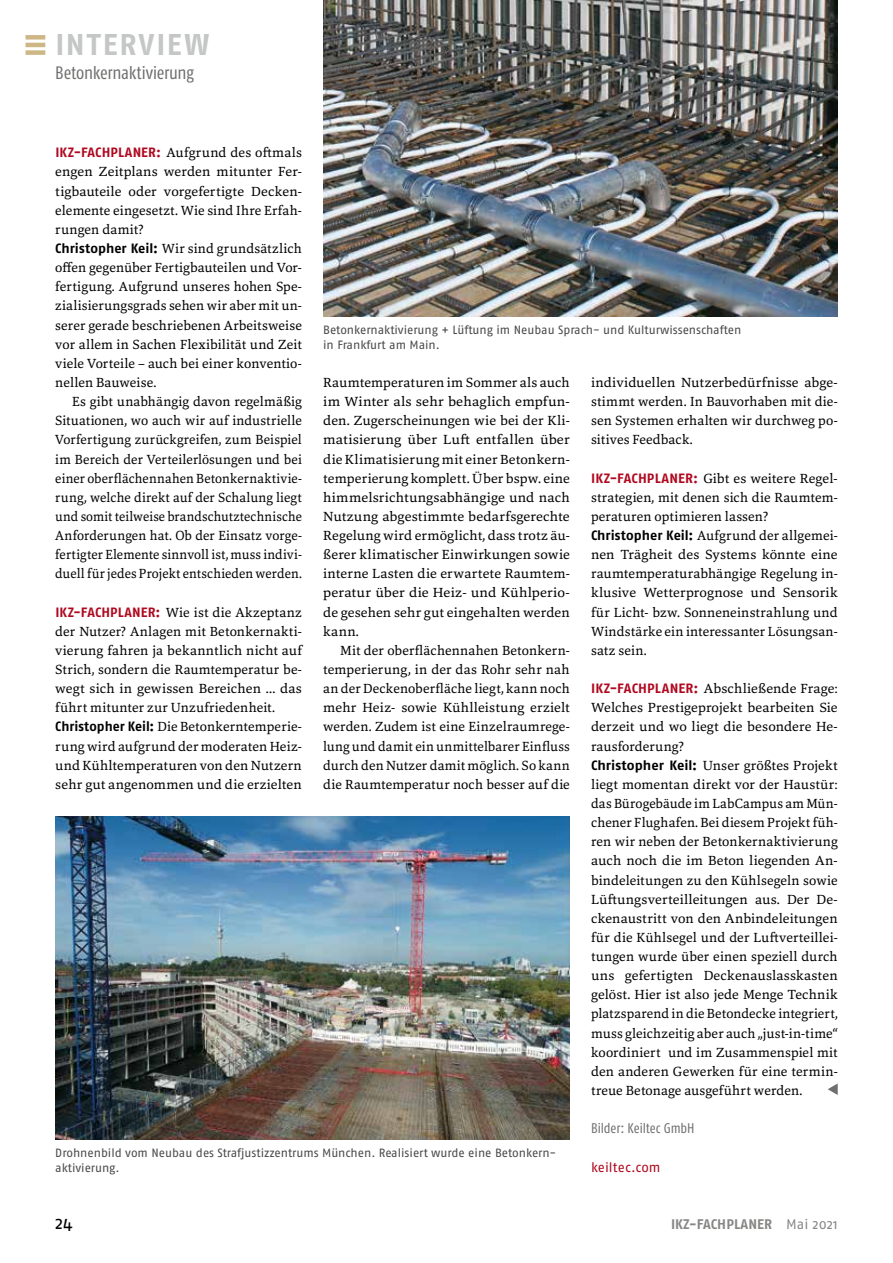
<style>
.page{position:relative;width:893px;height:1263px;background:#fff}
.page>*{position:absolute;margin:0;border:0;box-sizing:border-box;transform-origin:0 0}
.t1{font:700 30px "Fago OT";letter-spacing:.07em;color:#c5c6c6}
.t2{font:condensed 18px "Fago OT";letter-spacing:-.015em;color:#6f6f6e}
.t3{font:18px "Fago OT";color:#000}
.t4{font:700 13.95px "Fago OT";letter-spacing:.005em;color:#878786}
.t5{font:condensed 13.95px "Fago OT";letter-spacing:-.005em;color:#6f6f6e}
.t6{font:13.8px/19.2px "Marbach";letter-spacing:.01em;color:#000}
.t7{font:13.5px "Fago OT";letter-spacing:.005em;color:#af081f}
.t8{font:12px/14.9px "Fago OT";letter-spacing:-.005em;color:#494948}
.s1{font-family:"Fago OT";font-weight:700;font-size:13.5px;color:#af081f}
.s2{font-family:"Fago OT";font-weight:700;font-size:13.5px}
.s3{font-weight:400}
</style>
<div class="page">
<svg style="left:828px;top:1083px;width:10px;height:12px"></svg>
<div style="left:26px;top:35px;width:19px;height:5px;background:#ceb787"></div>
<div style="left:26px;top:50px;width:19px;height:5px;background:#ceb787"></div>
<hr style="left:26px;top:43px;width:19px;height:4px;background:#ceb787">
<img style="left:323px;top:0;width:515px;height:317px">
<img style="left:55px;top:816px;width:515px;height:324px">
<h1 class="t1" style="left:55px;top:26px;width:155px">INTERVIEW</h1>
<h2 class="t2" style="left:55px;top:62px;width:140px">Betonkernaktivierung</h2>
<p class="t6" style="left:55px;top:143px;width:248px"><span class="s1">IKZ-FACHPLANER:</span> Aufgrund des oftmals engen Zeitplans werden mitunter Fer&shy;tigbauteile oder vorgefertigte Decken&shy;elemente eingesetzt. Wie sind Ihre Erfah&shy;rungen damit?<br><span class="s2">Christopher Keil:</span> Wir sind grundsätzlich offen gegenüber Fertigbauteilen und Vor&shy;fertigung. Aufgrund unseres hohen Spe&shy;zialisierungsgrads sehen wir aber mit un&shy;serer gerade beschriebenen Arbeitsweise vor allem in Sachen Flexibilität und Zeit viele Vorteile – auch bei einer konventio&shy;nellen Bauweise.</p>
<p class="t6" style="left:55px;top:392px;width:248px;text-align:justify;text-indent:17px">Es gibt unabhängig davon regelmäßig Situationen, wo auch wir auf industrielle Vorfertigung zurückgreifen, zum Beispiel im Bereich der Verteilerlösungen und bei einer oberflächennahen Betonkernaktivie&shy;rung, welche direkt auf der Schalung liegt und somit teilweise brandschutztechnische Anforderungen hat. Ob der Einsatz vorge&shy;fertigter Elemente sinnvoll ist, muss indivi&shy;duell für jedes Projekt entschieden werden.</p>
<p class="t6" style="left:55px;top:602px;width:248px"><span class="s1">IKZ-FACHPLANER:</span> Wie ist die Akzeptanz der Nutzer? Anlagen mit Betonkernakti&shy;vierung fahren ja bekanntlich nicht auf Strich, sondern die Raumtemperatur be&shy;wegt sich in gewissen Bereichen ... das führt mitunter zur Unzufriedenheit.<br><span class="s2">Christopher Keil:</span> Die Betonkerntemperie&shy;rung wird aufgrund der moderaten Heiz&shy;und Kühltemperaturen von den Nutzern sehr gut angenommen und die erzielten</p>
<p class="t8" style="left:323px;top:322px;width:420px">Betonkernaktivierung + Lüftung im Neubau Sprach- und Kulturwissenschaften in Frankfurt am Main.</p>
<p class="t6" style="left:323px;top:373px;width:248px;text-align:justify">Raumtemperaturen im Sommer als auch im Winter als sehr behaglich empfun&shy;den. Zugerscheinungen wie bei der Kli&shy;matisierung über Luft entfallen über die Klimatisierung mit einer Betonkern&shy;temperierung komplett. Über bspw. eine himmelsrichtungsabhängige und nach Nutzung abgestimmte bedarfsgerechte Regelung wird ermöglicht, dass trotz äu&shy;ßerer klimatischer Einwirkungen sowie interne Lasten die erwartete Raumtem&shy;peratur über die Heiz- und Kühlperio&shy;de gesehen sehr gut eingehalten werden kann.</p>
<p class="t6" style="left:323px;top:641px;width:248px;text-align:justify;text-indent:17px">Mit der oberflächennahen Betonkern&shy;temperierung, in der das Rohr sehr nah an der Deckenoberfläche liegt, kann noch mehr Heiz- sowie Kühlleistung erzielt werden. Zudem ist eine Einzelraumrege&shy;lung und damit ein unmittelbarer Einfluss durch den Nutzer damit möglich. So kann die Raumtemperatur noch besser auf die</p>
<p class="t6" style="left:591px;top:373px;width:248px;text-align:justify">individuellen Nutzerbedürfnisse abge&shy;stimmt werden. In Bauvorhaben mit die&shy;sen Systemen erhalten wir durchweg po&shy;sitives Feedback.</p>
<p class="t6" style="left:591px;top:468px;width:248px"><span class="s1">IKZ-FACHPLANER:</span> Gibt es weitere Regel&shy;strategien, mit denen sich die Raumtem&shy;peraturen optimieren lassen?<br><span class="s2">Christopher Keil:</span> Aufgrund der allgemei&shy;nen Trägheit des Systems könnte eine raumtemperaturabhängige Regelung in&shy;klusive Wetterprognose und Sensorik für Licht- bzw. Sonneneinstrahlung und Windstärke ein interessanter Lösungsan&shy;satz sein.</p>
<p class="t6" style="left:591px;top:679px;width:248px"><span class="s1">IKZ-FACHPLANER:</span> Abschließende Frage:<br>Welches Prestigeprojekt bearbeiten Sie derzeit und wo liegt die besondere He&shy;rausforderung?<br><span class="s2">Christopher Keil:</span> Unser größtes Projekt liegt momentan direkt vor der Haustür: das Bürogebäude im LabCampus am Mün&shy;chener Flughafen. Bei diesem Projekt füh&shy;ren wir neben der Betonkernaktivierung auch noch die im Beton liegenden An&shy;bindeleitungen zu den Kühlsegeln sowie Lüftungsverteilleitungen aus. Der De&shy;ckenaustritt von den Anbindeleitungen für die Kühlsegel und der Luftverteillei&shy;tungen wurde über einen speziell durch uns gefertigten Deckenauslasskasten gelöst. Hier ist also jede Menge Technik platzsparend in die Betondecke integriert, muss gleichzeitig aber auch „just-in-time“ koordiniert und im Zusammenspiel mit den anderen Gewerken für eine termin&shy;treue Betonage ausgeführt werden.</p>
<p class="t5" style="left:591px;top:1120px;width:105px">Bilder: Keiltec GmbH</p>
<p class="t7" style="left:591px;top:1159px;width:71px">keiltec.com</p>
<p class="t8" style="left:55px;top:1145px;width:503px">Drohnenbild vom Neubau des Strafjustizzentrums München. Realisiert wurde eine Betonkern&shy;aktivierung.</p>
<h2 class="t3" style="left:55px;top:1212px;width:19px">24</h2>
<p class="t4" style="left:671px;top:1216px;width:168px">IKZ-FACHPLANER <span class="s3">Mai 2021</span></p>
</div>
